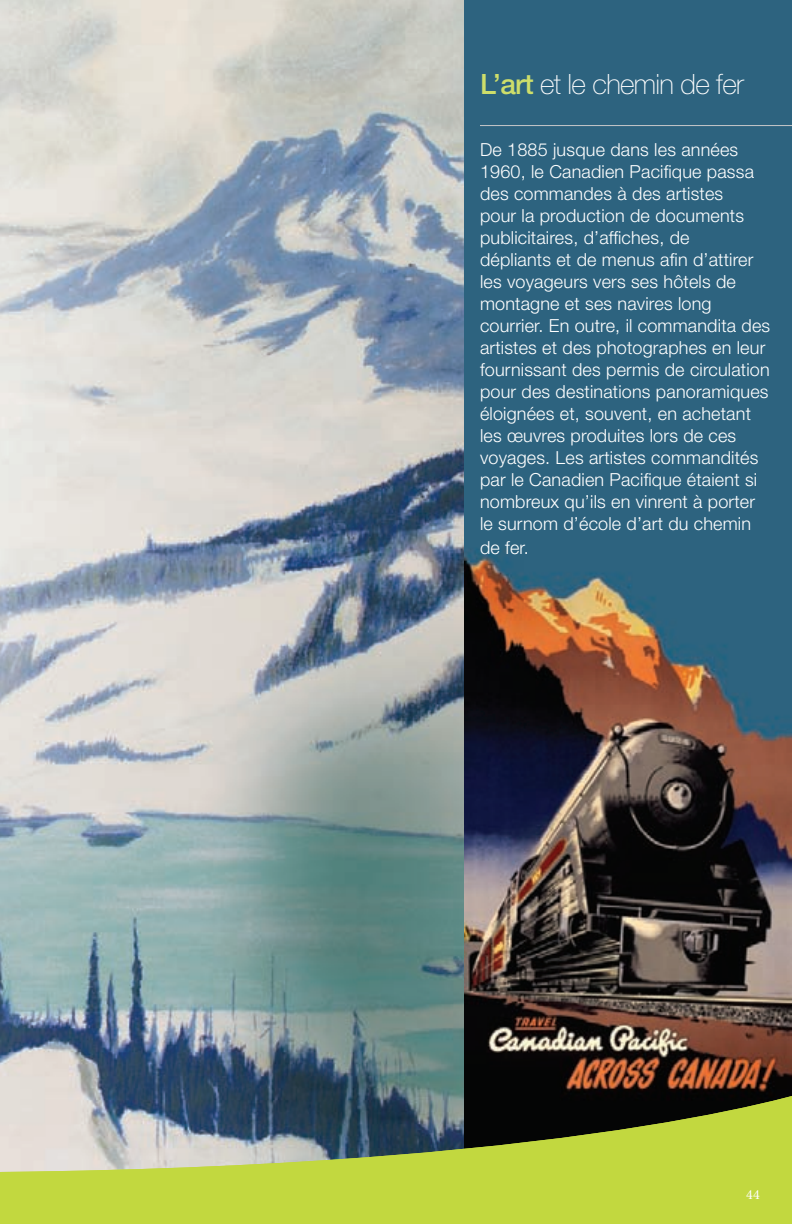
<style>
.page{position:relative;width:792px;height:1224px;background:#fff}
.page>*{position:absolute;margin:0;border:0;box-sizing:border-box;transform-origin:0 0}
.body_header{font:100 28px "Helvetica Neue LT Std";letter-spacing:-.025em;color:#fff}
.calendar_heading{font:300 18px/22px "Helvetica Neue LT Std";letter-spacing:.01em;color:#fff}
.t1{font:14px "Minion Pro";color:#fff}
.s1{font-weight:500;color:#cede6a}
</style>
<div class="page">
<img style="left:0;top:0;width:464px;height:1085px">
<img style="left:464px;top:0;width:328px;height:1085px">
<svg style="left:0;top:1085px;width:792px;height:139px;background:#95a555"></svg>
<hr style="left:480px;top:125px;width:312px;height:1px;background:#c7c8ca">
<p class="body_header" style="left:480px;top:68px;width:265px"><span class="s1">L’art</span> et le chemin de fer</p>
<p class="calendar_heading" style="left:480px;top:138px;width:292px">De 1885 jusque dans les années 1960, le Canadien Pacifique passa des commandes à des artistes<br>pour la production de documents publicitaires, d’affiches, de<br>dépliants et de menus afin d’attirer les voyageurs vers ses hôtels de montagne et ses navires long courrier. En outre, il commandita des artistes et des photographes en leur fournissant des permis de circulation pour des destinations panoramiques éloignées et, souvent, en achetant les œuvres produites lors de ces voyages. Les artistes commandités par le Canadien Pacifique étaient si nombreux qu’ils en vinrent à porter le surnom d’école d’art du chemin</p>
<p class="calendar_heading" style="left:480px;top:536px;width:50px">de fer.</p>
<p class="t1" style="left:746px;top:1185px;width:15px">44</p>
</div>
